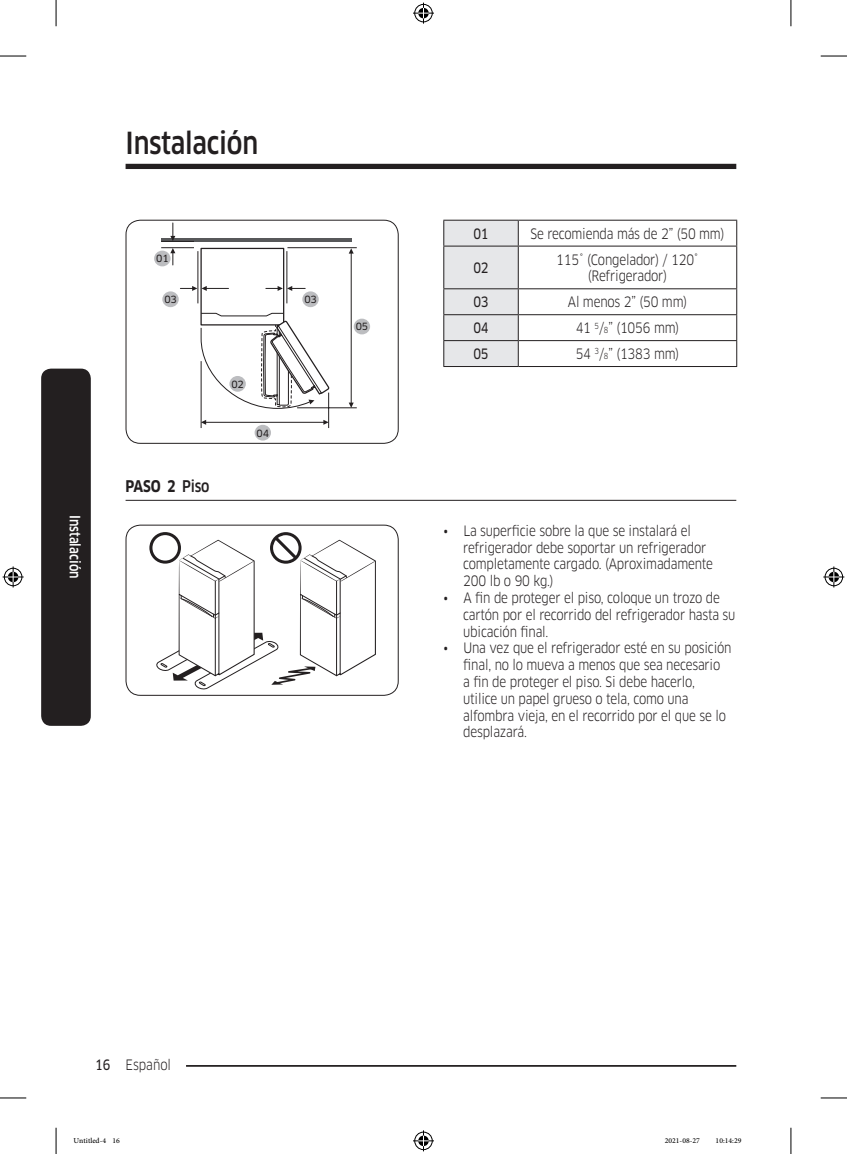
<style>
.page{position:relative;width:847px;height:1154px;background:#fff}
.page>*{position:absolute;margin:0;border:0;box-sizing:border-box;transform-origin:0 0}
.t1{font:500 29.75px "Samsung Clan Pro";letter-spacing:-.01em;color:#231f20;scale:.85 1}
.t2{font:700 15.75px "Samsung Clan Pro";color:#231f20;scale:.85 1}
.P_Center{font:14px/16.8px "Samsung Clan Pro";letter-spacing:-.015em;color:#231f20;scale:.85 1}
.Sidebar{font:500 14px "Samsung Clan Pro";color:#fff;scale:.85 1}
.P_Center-2{font:14px "Samsung Clan Pro News";letter-spacing:-.015em;color:#231f20;scale:.85 1}
.t3{font:10.5px "Adobe Arabic";color:#000}
.image{font:9.8px "Samsung Clan Pro News";letter-spacing:-.01em;color:#231f20}
.s1{font-weight:500}
.s2{font-size:8.22px}
.s3{font-family:"Samsung Clan Pro News"}
</style>
<div class="page">
<div style="left:125px;top:164px;width:611px;height:5px;background:#231f20"></div>
<hr style="left:125px;top:1065px;width:611px;height:2px;background:#231f20">
<div style="left:111px;top:1055px;width:75px;height:17px;background:#fff"></div>
<div style="left:41px;top:369px;width:50px;height:357px;background:#231f20;border-radius:10px"></div>
<hr style="left:125px;top:500px;width:611px;height:1px;background:#231f20">
<hr style="left:161px;top:238px;width:190px;height:3px;background:#57585a">
<hr style="left:205px;top:422px;width:120px;height:1px;background:#231f20">
<svg style="left:323px;top:420px;width:5px;height:5px"></svg>
<svg style="left:202px;top:420px;width:4px;height:5px"></svg>
<hr style="left:197px;top:251px;width:1px;height:52px;background:#231f20">
<hr style="left:286px;top:251px;width:1px;height:52px;background:#231f20">
<hr style="left:328px;top:393px;width:1px;height:35px;background:#231f20">
<hr style="left:161px;top:241px;width:33px;height:1px;background:#231f20">
<hr style="left:161px;top:247px;width:33px;height:1px;background:#231f20">
<hr style="left:287px;top:247px;width:69px;height:1px;background:#231f20">
<hr style="left:297px;top:407px;width:59px;height:1px;background:#231f20">
<hr style="left:201px;top:361px;width:1px;height:67px;background:#231f20">
<div style="left:162px;top:291px;width:17px;height:16px;background:#bcbdc0;border-radius:50%"></div>
<div style="left:154px;top:251px;width:16px;height:15px;background:#bcbdc0;border-radius:50%"></div>
<div style="left:302px;top:291px;width:16px;height:16px;background:#bcbdc0;border-radius:50%"></div>
<div style="left:353px;top:319px;width:17px;height:15px;background:#bcbdc0;border-radius:50%"></div>
<div style="left:254px;top:425px;width:17px;height:15px;background:#bcbdc0;border-radius:50%"></div>
<hr style="left:351px;top:251px;width:1px;height:153px;background:#231f20">
<svg style="left:348px;top:248px;width:5px;height:6px"></svg>
<svg style="left:348px;top:403px;width:5px;height:5px"></svg>
<svg style="left:266px;top:286px;width:39px;height:5px"></svg>
<svg style="left:170px;top:248px;width:5px;height:17px"></svg>
<svg style="left:180px;top:286px;width:48px;height:5px"></svg>
<div style="left:200px;top:248px;width:84px;height:77px;border:1px solid #231f20"></div>
<svg style="left:200px;top:312px;width:130px;height:97px"></svg>
<svg style="left:170px;top:223px;width:5px;height:18px"></svg>
<div style="left:125px;top:220px;width:273px;height:224px;border:1px solid #231f20;border-radius:14px"></div>
<hr style="left:518px;top:220px;width:218px;height:1px;background:#231f20">
<svg style="left:736px;top:221px;width:1px;height:25px"></svg>
<hr style="left:518px;top:246px;width:218px;height:1px;background:#231f20">
<hr style="left:736px;top:246px;width:1px;height:42px;background:#231f20">
<hr style="left:518px;top:288px;width:218px;height:1px;background:#231f20">
<hr style="left:518px;top:314px;width:218px;height:1px;background:#231f20">
<hr style="left:518px;top:340px;width:218px;height:1px;background:#231f20">
<svg style="left:443px;top:220px;width:75px;height:146px"></svg>
<svg style="left:736px;top:289px;width:1px;height:77px"></svg>
<hr style="left:443px;top:366px;width:75px;height:1px;background:#231f20">
<hr style="left:518px;top:366px;width:218px;height:1px;background:#231f20">
<svg style="left:149px;top:532px;width:227px;height:158px"></svg>
<div style="left:125px;top:525px;width:273px;height:171px;border:1px solid #231f20;border-radius:14px"></div>
<svg style="left:0;top:56px;width:26px;height:1px"></svg>
<svg style="left:820px;top:56px;width:26px;height:1px"></svg>
<svg style="left:0;top:1097px;width:26px;height:1px"></svg>
<svg style="left:820px;top:1097px;width:26px;height:1px"></svg>
<svg style="left:56px;top:0;width:1px;height:26px"></svg>
<svg style="left:56px;top:1128px;width:1px;height:26px"></svg>
<svg style="left:790px;top:0;width:1px;height:26px"></svg>
<svg style="left:790px;top:1128px;width:1px;height:26px"></svg>
<svg style="left:413px;top:3px;width:21px;height:21px"></svg>
<svg style="left:413px;top:1130px;width:21px;height:21px"></svg>
<svg style="left:3px;top:566px;width:21px;height:21px"></svg>
<svg style="left:823px;top:566px;width:21px;height:21px"></svg>
<p class="Sidebar" style="left:83px;top:515px;width:76px;rotate:90deg">Instalación</p>
<h1 class="t1" style="left:125px;top:125px;width:157px">Instalación</h1>
<p class="image" style="left:156px;top:253px;width:14px">01</p>
<p class="image" style="left:164px;top:294px;width:14px">03</p>
<p class="t2" style="left:125px;top:477px;width:100px">PASO 2 <span class="s1">Piso</span></p>
<p class="image" style="left:231px;top:378px;width:14px">02</p>
<p class="image" style="left:256px;top:427px;width:14px">04</p>
<p class="image" style="left:304px;top:294px;width:14px">03</p>
<p class="image" style="left:355px;top:321px;width:14px">05</p>
<p class="P_Center-2" style="left:473px;top:225px;width:19px">01</p>
<p class="P_Center" style="left:530px;top:225px;width:229px">Se recomienda más de 2” (50 mm)</p>
<p class="P_Center-2" style="left:473px;top:259px;width:19px">02</p>
<p class="P_Center" style="left:556px;top:251px;width:169px;text-align:center">115˚ (Congelador) / 120˚ (Refrigerador)</p>
<p class="P_Center-2" style="left:473px;top:294px;width:19px">03</p>
<p class="P_Center" style="left:567px;top:294px;width:142px">Al menos 2” (50 mm)</p>
<p class="P_Center-2" style="left:473px;top:320px;width:19px">04</p>
<p class="P_Center" style="left:575px;top:320px;width:123px">41 <sup>5</sup>/<span class="s2">8</span>” (1056 mm)</p>
<p class="P_Center-2" style="left:473px;top:346px;width:19px">05</p>
<p class="P_Center" style="left:575px;top:345px;width:123px">54 <sup>3</sup>/<span class="s2">8</span>” (1383 mm)</p>
<p class="P_Center" style="left:463px;top:522px;width:295px;text-indent:-20px">• La superficie sobre la que se instalará el refrigerador debe soportar un refrigerador completamente cargado. (Aproximadamente 200 lb o 90 kg.)</p>
<p class="P_Center" style="left:463px;top:589px;width:322px;text-indent:-20px">• A fin de proteger el piso, coloque un trozo de cartón por el recorrido del refrigerador hasta su ubicación final.</p>
<p class="P_Center" style="left:463px;top:640px;width:317px;text-indent:-20px">• Una vez que el refrigerador esté en su posición final, no lo mueva a menos que sea necesario<br>a fin de proteger el piso. Si debe hacerlo, utilice un papel grueso o tela, como una alfombra vieja, en el recorrido por el que se lo desplazará.</p>
<p class="P_Center" style="left:95px;top:1056px;width:91px"><span class="s3">16</span> Español</p>
<p class="t3" style="left:74px;top:1133px;width:48px">Untitled-4 16</p>
<p class="t3" style="left:664px;top:1133px;width:37px">2021-08-27</p>
<p class="t3" style="left:715px;top:1133px;width:27px">10:14:29</p>
</div>
